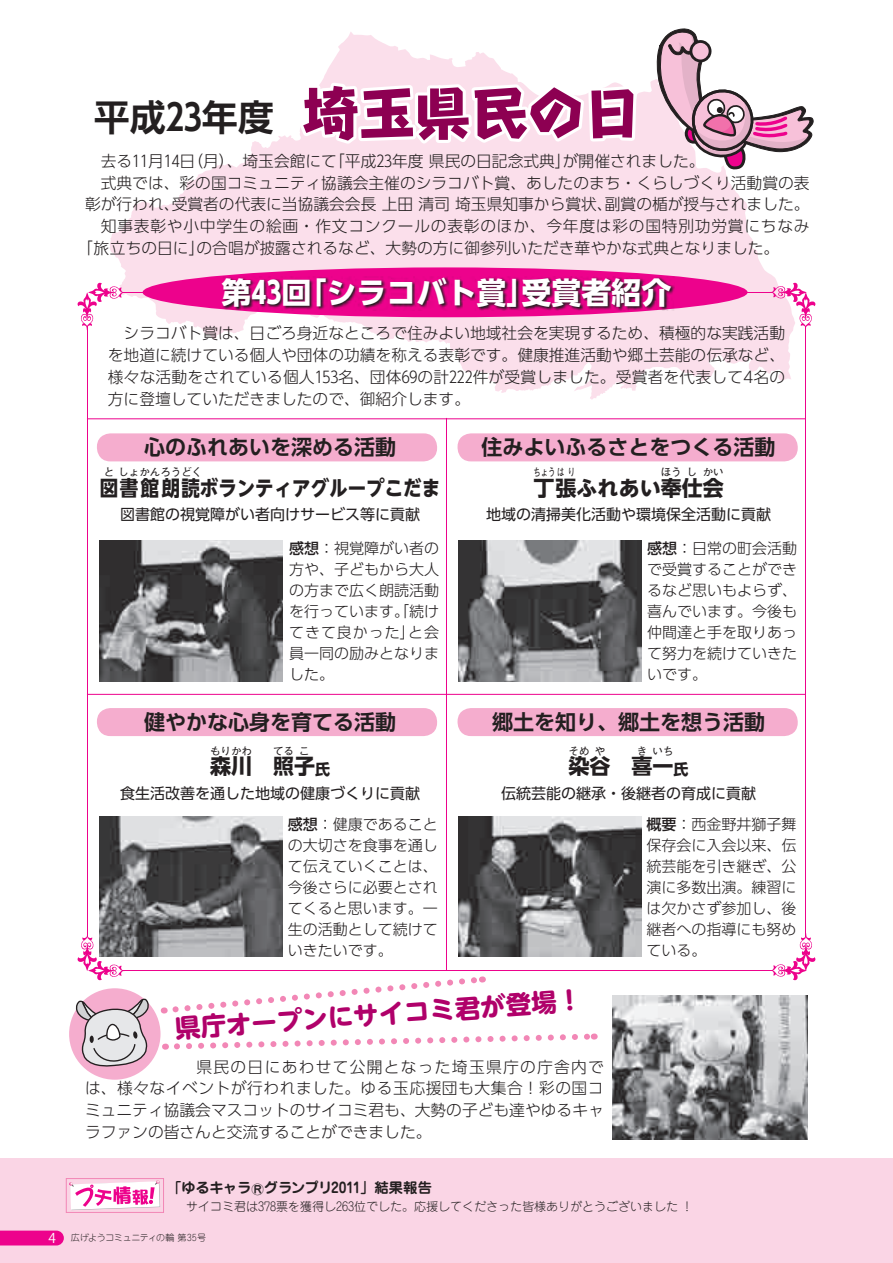
<style>
.page{position:relative;width:893px;height:1263px;background:#fff}
.page>*{position:absolute;margin:0;border:0;box-sizing:border-box;transform-origin:0 0}
.t1{font:800 56.25px "Take Std";color:#8d0052}
.t2{font:700 36px "UD Shin Go Pro De";color:#231f20}
.t3{font:700 30px "UD Shin Go Pro";color:#fff}
.t4{font:700 25.5px "UD Shin M Go Pro";color:#b0016a}
.t5{font:700 21px "UD Shin Go Pro De";color:#231f20}
.t6{font:700 21px "UD Shin Go NT Pro";color:#231f20;scale:.88 1}
.t7{font:700 21px "UD Shin Go NT Pro";color:#231f20}
.t8{font:300 15.75px/21.8px "UD Shin Go Pro";color:#231f20;text-align:justify}
.t9{font:300 15.75px/21.8px "UD Shin Go Pro";letter-spacing:.045em;color:#231f20}
.t10{font:300 15px/21px "UD Shin Go Pro";color:#231f20;text-align:justify}
.t11{font:15px "UD Shin Go Pro";color:#231f20}
.t12{font:700 15px "UD Shin Go NT Pro";color:#231f20}
.t13{font:700 14.25px "Jun 501 Pro";letter-spacing:-.025em;color:#231f20}
.t14{font:300 12px "Jun 101 Pro";color:#231f20}
.t15{font:700 10.5px "UD Shin Go NT Pro";color:#231f20}
.t16{font:700 10.5px "UD Shin Go NT Pro";color:#231f20;scale:.7 1}
.t17{font:300 9px "Jun 101 Pro";letter-spacing:-.035em;color:#231f20}
.s1{font-weight:500}
.s2{font-family:"Koz Go Pro";font-weight:400;font-size:13.5px;color:#fff}
</style>
<div class="page">
<div style="left:0;top:1159px;width:893px;height:104px;background:#fad5e5"></div>
<div style="left:66px;top:1178px;width:98px;height:35px;border:1px solid #f287b6"></div>
<svg style="left:69px;top:1180px;width:91px;height:30px"></svg>
<svg style="left:110px;top:32px;width:685px;height:368px;fill:#fbdfeb"></svg>
<hr style="left:122px;top:292px;width:91px;height:1px;background:#ed028c">
<hr style="left:211px;top:292px;width:562px;height:1px;background:#ed028c">
<svg style="left:78px;top:283px;width:48px;height:47px"></svg>
<hr style="left:87px;top:877px;width:1px;height:60px;background:#ed028c">
<hr style="left:87px;top:326px;width:1px;height:553px;background:#ed028c">
<svg style="left:769px;top:283px;width:46px;height:47px"></svg>
<hr style="left:805px;top:877px;width:1px;height:60px;background:#ed028c">
<hr style="left:805px;top:326px;width:1px;height:553px;background:#ed028c">
<svg style="left:772px;top:933px;width:43px;height:47px"></svg>
<hr style="left:122px;top:970px;width:91px;height:1px;background:#ed028c">
<hr style="left:211px;top:970px;width:562px;height:1px;background:#ed028c">
<hr style="left:446px;top:418px;width:1px;height:553px;background:#ed028c">
<div style="left:69px;top:988px;width:92px;height:92px;background:#f5adce;border-radius:50%"></div>
<div style="left:97px;top:433px;width:340px;height:28px;background:#f5adce;border-radius:13px"></div>
<div style="left:97px;top:708px;width:340px;height:28px;background:#f5adce;border-radius:13px"></div>
<div style="left:458px;top:433px;width:340px;height:28px;background:#f5adce;border-radius:13px"></div>
<div style="left:458px;top:708px;width:340px;height:28px;background:#f5adce;border-radius:13px"></div>
<svg style="left:656px;top:28px;width:158px;height:143px"></svg>
<div style="left:143px;top:267px;width:605px;height:50px;background:#ed028c;border-radius:50%"></div>
<svg style="left:295px;top:79px;width:345px;height:70px"></svg>
<svg style="left:221px;top:276px;width:453px;height:34px"></svg>
<img style="left:100px;top:541px;width:183px;height:140px">
<img style="left:100px;top:816px;width:183px;height:141px">
<img style="left:459px;top:541px;width:182px;height:140px">
<img style="left:459px;top:816px;width:182px;height:141px">
<img style="left:612px;top:995px;width:196px;height:145px">
<hr style="left:87px;top:694px;width:719px;height:1px;background:#ed028c">
<hr style="left:87px;top:418px;width:719px;height:1px;background:#ed028c">
<svg style="left:76px;top:933px;width:73px;height:135px"></svg>
<svg style="left:164px;top:976px;width:319px;height:38px"></svg>
<svg style="left:165px;top:1033px;width:430px;height:17px"></svg>
<svg style="left:0;top:1230px;width:64px;height:15px"></svg>
<hr style="left:892px;top:1202px;width:1px;height:61px;background:#ed028c">
<p class="t2" style="left:94px;top:88px;width:182px">平成２３年度</p>
<p class="t1" style="left:303px;top:68px;width:339px">埼玉県民の日</p>
<p class="t8" style="left:85px;top:150px;width:621px">　去る１１月１４日（月）、埼玉会館にて「平成２３年度県民の日記念式典」が開催されました。</p>
<p class="t8" style="left:85px;top:171px;width:726px">　式典では、彩の国コミュニティ協議会主催のシラコバト賞、あしたのまち・くらしづくり活動賞の表彰が行われ、受賞者の代表に当協議会会長上田清司埼玉県知事から賞状、副賞の楯が授与されました。</p>
<p class="t9" style="left:77px;top:215px;width:734px;text-indent:8px">　知事表彰や小中学生の絵画・作文コンクールの表彰のほか、今年度は彩の国特別功労賞にちなみ「旅立ちの日に」の合唱が披露されるなど、大勢の方に御参列いただき華やかな式典となりました。</p>
<p class="t3" style="left:221px;top:268px;width:452px">第４３回「シラコバト賞」受賞者紹介</p>
<p class="t8" style="left:108px;top:322px;width:679px">　シラコバト賞は、日ごろ身近なところで住みよい地域社会を実現するため、積極的な実践活動を地道に続けている個人や団体の功績を称える表彰です。健康推進活動や郷土芸能の伝承など、様々な活動をされている個人１５３名、団体６９の計２２２件が受賞しました。受賞者を代表して4名の方に登壇していただきましたので、御紹介します。</p>
<p class="t5" style="left:144px;top:430px;width:253px">心のふれあいを深める活動</p>
<p class="t5" style="left:482px;top:430px;width:296px">住みよいふるさとをつくる活動</p>
<p class="t15" style="left:104px;top:463px;width:100px">としょかんろうどく</p>
<p class="t6" style="left:100px;top:471px;width:388px">図書館朗読ボランティアグループこだま</p>
<p class="t16" style="left:534px;top:463px;width:61px">ちょうはり</p>
<p class="t15" style="left:661px;top:463px;width:22px">ほう</p>
<p class="t15" style="left:687px;top:463px;width:12px">し</p>
<p class="t15" style="left:703px;top:463px;width:22px">かい</p>
<p class="t7" style="left:534px;top:471px;width:192px">丁張ふれあい奉仕会</p>
<p class="t11" style="left:120px;top:502px;width:301px">図書館の視覚障がい者向けサービス等に貢献</p>
<p class="t11" style="left:486px;top:502px;width:286px">地域の清掃美化活動や環境保全活動に貢献</p>
<p class="t10" style="left:289px;top:537px;width:152px"><span class="s1">感想</span>：視覚障がい者の方や、子どもから大人の方まで広く朗読活動を行っています。「続けてきて良かった」と会員一同の励みとなりました。</p>
<p class="t10" style="left:647px;top:537px;width:152px"><span class="s1">感想</span>：日常の町会活動で受賞することができるなど思いもよらず、喜んでいます。今後も仲間達と手を取りあって努力を続けていきたいです。</p>
<p class="t5" style="left:144px;top:705px;width:253px">健やかな心身を育てる活動</p>
<p class="t5" style="left:492px;top:705px;width:274px">郷土を知り、郷土を想う活動</p>
<p class="t15" style="left:210px;top:742px;width:43px">もりかわ</p>
<p class="t7" style="left:210px;top:749px;width:43px">森川</p>
<p class="t15" style="left:273px;top:742px;width:22px">てる</p>
<p class="t15" style="left:299px;top:742px;width:12px">こ</p>
<p class="t7" style="left:273px;top:749px;width:43px">照子</p>
<p class="t12" style="left:315px;top:757px;width:16px">氏</p>
<p class="t15" style="left:569px;top:742px;width:22px">そめ</p>
<p class="t15" style="left:595px;top:742px;width:12px">や</p>
<p class="t7" style="left:569px;top:749px;width:43px">染谷</p>
<p class="t15" style="left:637px;top:742px;width:12px">き</p>
<p class="t15" style="left:653px;top:742px;width:22px">いち</p>
<p class="t7" style="left:632px;top:749px;width:43px">喜一</p>
<p class="t12" style="left:674px;top:757px;width:16px">氏</p>
<p class="t11" style="left:120px;top:781px;width:301px">食生活改善を通した地域の健康づくりに貢献</p>
<p class="t11" style="left:501px;top:781px;width:256px">伝統芸能の継承・後継者の育成に貢献</p>
<p class="t10" style="left:288px;top:813px;width:151px"><span class="s1">感想</span>：健康であることの大切さを食事を通して伝えていくことは、今後さらに必要とされてくると思います。一生の活動として続けていきたいです。</p>
<p class="t10" style="left:646px;top:813px;width:151px"><span class="s1">概要</span>：西金野井獅子舞保存会に入会以来、伝統芸能を引き継ぎ、公演に多数出演。練習には欠かさず参加し、後継者への指導にも努めている。</p>
<p class="t4" style="left:174px;top:1008px;width:410px;rotate:-4deg">県庁オープンにサイコミ君が登場！</p>
<p class="t8" style="left:85px;top:1055px;width:520px">　　　　　　　県民の日にあわせて公開となった埼玉県庁の庁舎内では、様々なイベントが行われました。ゆる玉応援団も大集合！彩の国コミュニティ協議会マスコットのサイコミ君も、大勢の子ども達やゆるキャラファンの皆さんと交流することができました。</p>
<p class="t13" style="left:167px;top:1176px;width:266px">「ゆるキャラ®グランプリ2011」結果報告</p>
<p class="t14" style="left:174px;top:1197px;width:521px">　サイコミ君は378票を獲得し263位でした。応援してくださった皆様ありがとうございました！</p>
<p class="t17" style="left:48px;top:1230px;width:159px"><span class="s2">4</span> 広げようコミュニティの輪 第３5号</p>
</div>
